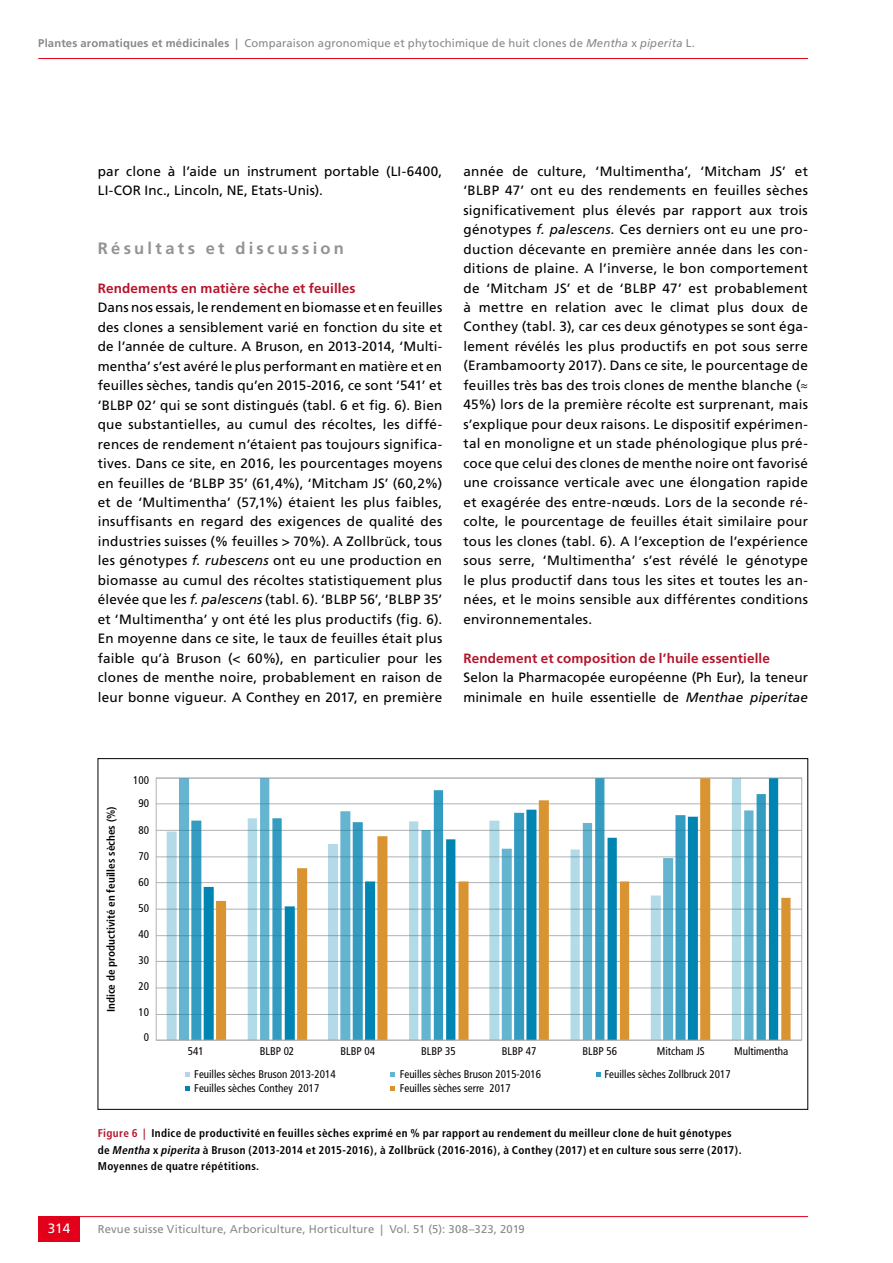
<style>
.page{position:relative;width:893px;height:1263px;background:#fff}
.page>*{position:absolute;margin:0;border:0;box-sizing:border-box;transform-origin:0 0}
.t1{font:700 16.5px "Frutiger LT Std";letter-spacing:.2em;color:#929395}
.t2{font:13.5px/19.5px "Frutiger LT Std";letter-spacing:.01em;color:#000;text-align:justify}
.t3{font:700 13.5px "Frutiger LT Std";letter-spacing:.01em;color:#b5152b}
.t4{font:13.5px "Frutiger LT Std";color:#fff}
.t5{font:700 condensed 11.25px/16.5px "Frutiger";letter-spacing:.03em;color:#000}
.t6{font:11.25px "Frutiger LT Std";letter-spacing:.015em;color:#87888a}
.t7{font:condensed 11.1px/13.4px "Frutiger";color:#000}
.t8{font:700 condensed 10.95px "Frutiger";color:#000}
.s1{font-weight:700}
.s2{font-style:italic}
.s3{color:#b5152b}
</style>
<div class="page">
<hr style="left:38px;top:58px;width:770px;height:1px;background:#e2001a">
<hr style="left:38px;top:1216px;width:770px;height:1px;background:#e2001a">
<div style="left:38px;top:1216px;width:42px;height:26px;background:#e2001a"></div>
<hr style="left:156px;top:1014px;width:646px;height:1px;background:#b1b3b4">
<hr style="left:156px;top:988px;width:646px;height:1px;background:#b1b3b4">
<hr style="left:156px;top:961px;width:646px;height:1px;background:#b1b3b4">
<hr style="left:156px;top:935px;width:646px;height:1px;background:#b1b3b4">
<hr style="left:156px;top:909px;width:646px;height:1px;background:#b1b3b4">
<hr style="left:156px;top:882px;width:646px;height:1px;background:#b1b3b4">
<hr style="left:156px;top:857px;width:646px;height:1px;background:#b1b3b4">
<hr style="left:156px;top:830px;width:646px;height:1px;background:#b1b3b4">
<hr style="left:156px;top:803px;width:646px;height:1px;background:#b1b3b4">
<svg style="left:167px;top:778px;width:12px;height:262px;fill:#b3dae7"></svg>
<svg style="left:179px;top:778px;width:12px;height:262px;fill:#66b5d0"></svg>
<svg style="left:191px;top:778px;width:13px;height:262px;fill:#339cc0"></svg>
<svg style="left:204px;top:778px;width:12px;height:262px"></svg>
<svg style="left:216px;top:778px;width:574px;height:262px"></svg>
<hr style="left:156px;top:1040px;width:646px;height:1px;background:#b1b3b4">
<svg style="left:185px;top:1072px;width:5px;height:4px"></svg>
<svg style="left:391px;top:1072px;width:4px;height:4px"></svg>
<svg style="left:596px;top:1072px;width:5px;height:4px"></svg>
<svg style="left:185px;top:1086px;width:5px;height:5px"></svg>
<svg style="left:391px;top:1086px;width:4px;height:5px"></svg>
<p class="t6" style="left:38px;top:36px;width:658px"><span class="s1">Plantes aromatiques et médicinales |</span> Comparaison agronomique et phytochimique de huit clones de <span class="s2">Mentha</span> x <span class="s2">piperita</span> L.</p>
<p class="t2" style="left:98px;top:161px;width:346px">par clone à l’aide un instrument portable (LI-6400,<br>LI-COR Inc., Lincoln, NE, Etats-Unis).</p>
<p class="t1" style="left:98px;top:238px;width:248px">Résultats et discussion</p>
<p class="t3" style="left:98px;top:280px;width:259px">Rendements en matière sèche et feuilles</p>
<p class="t2" style="left:98px;top:298px;width:346px">Dans nos essais, le rendement en biomasse et en feuilles des clones a sensiblement varié en fonction du site et de l’année de culture. A Bruson, en 2013-2014, ‘Multi&shy;mentha’ s’est avéré le plus performant en matière et en feuilles sèches, tandis qu’en 2015-2016, ce sont ‘541’ et ‘BLBP 02’ qui se sont distingués (tabl. 6 et fig. 6). Bien que substantielles, au cumul des récoltes, les diffé&shy;rences de rendement n’étaient pas toujours significa&shy;tives. Dans ce site, en 2016, les pourcentages moyens en feuilles de ‘BLBP 35’ (61,4%), ‘Mitcham JS’ (60,2%) et de ‘Multimentha’ (57,1%) étaient les plus faibles, insuffisants en regard des exigences de qualité des industries suisses (% feuilles &gt; 70%). A Zollbrück, tous les génotypes <span class="s2">f. rubescens</span> ont eu une production en biomasse au cumul des récoltes statistiquement plus élevée que les <span class="s2">f. palescens</span> (tabl. 6). ‘BLBP 56’, ‘BLBP 35’ et ‘Multimentha’ y ont été les plus productifs (fig. 6).<br>En moyenne dans ce site, le taux de feuilles était plus faible qu’à Bruson (&lt; 60%), en particulier pour les clones de menthe noire, probablement en raison de leur bonne vigueur. A Conthey en 2017, en première</p>
<p class="t2" style="left:463px;top:161px;width:346px">année de culture, ‘Multimentha’, ‘Mitcham JS’ et ‘BLBP 47’ ont eu des rendements en feuilles sèches significativement plus élevés par rapport aux trois génotypes <span class="s2">f. palescens.</span> Ces derniers ont eu une pro&shy;duction décevante en première année dans les con&shy;ditions de plaine. A l’inverse, le bon comportement de ‘Mitcham JS’ et de ‘BLBP 47’ est probablement à mettre en relation avec le climat plus doux de Conthey (tabl. 3), car ces deux génotypes se sont éga&shy;lement révélés les plus productifs en pot sous serre (Erambamoorty 2017). Dans ce site, le pourcentage de feuilles très bas des trois clones de menthe blanche (≈ 45%) lors de la première récolte est surprenant, mais s’explique pour deux raisons. Le dispositif expérimen&shy;tal en monoligne et un stade phénologique plus pré&shy;coce que celui des clones de menthe noire ont favorisé une croissance verticale avec une élongation rapide et exagérée des entre-nœuds. Lors de la seconde ré&shy;colte, le pourcentage de feuilles était similaire pour tous les clones (tabl. 6). A l’exception de l’expérience sous serre, ‘Multimentha’ s’est révélé le génotype le plus productif dans tous les sites et toutes les an&shy;nées, et le moins sensible aux différentes conditions environnementales.</p>
<p class="t3" style="left:463px;top:650px;width:308px">Rendement et composition de l’huile essentielle</p>
<p class="t2" style="left:463px;top:668px;width:346px">Selon la Pharmacopée européenne (Ph Eur), la teneur minimale en huile essentielle de <span class="s2">Menthae piperitae</span></p>
<p class="t8" style="left:104px;top:1012px;width:207px;rotate:-90deg">Indice de productivité en feuilles sèches (%)</p>
<p class="t7" style="left:133px;top:768px;width:17px;line-height:22.8px;text-align:center">100<br>90</p>
<p class="t7" style="left:139px;top:824px;width:12px">80</p>
<p class="t7" style="left:139px;top:850px;width:12px">70</p>
<p class="t7" style="left:139px;top:876px;width:12px">60</p>
<p class="t7" style="left:139px;top:901px;width:12px">50</p>
<p class="t7" style="left:139px;top:927px;width:12px">40</p>
<p class="t7" style="left:139px;top:953px;width:12px">30</p>
<p class="t7" style="left:139px;top:979px;width:12px">20</p>
<p class="t7" style="left:139px;top:1005px;width:12px">10</p>
<p class="t7" style="left:144px;top:1031px;width:7px">0</p>
<p class="t7" style="left:188px;top:1044px;width:17px">541</p>
<p class="t7" style="left:260px;top:1044px;width:36px">BLBP 02</p>
<p class="t7" style="left:340px;top:1044px;width:36px">BLBP 04</p>
<p class="t7" style="left:421px;top:1044px;width:36px">BLBP 35</p>
<p class="t7" style="left:502px;top:1044px;width:36px">BLBP 47</p>
<p class="t7" style="left:583px;top:1044px;width:36px">BLBP 56</p>
<p class="t7" style="left:657px;top:1044px;width:49px">Mitcham JS</p>
<p class="t7" style="left:734px;top:1044px;width:55px">Multimentha</p>
<p class="t7" style="left:194px;top:1068px;width:143px">Feuilles sèches Bruson 2013-2014<br>Feuilles sèches Conthey 2017</p>
<p class="t7" style="left:400px;top:1068px;width:143px">Feuilles sèches Bruson 2015-2016<br>Feuilles sèches serre 2017</p>
<p class="t7" style="left:604px;top:1068px;width:128px">Feuilles sèches Zollbruck 2017</p>
<p class="t5" style="left:98px;top:1125px;width:645px"><span class="s3">Figure 6 |</span> Indice de productivité en feuilles sèches exprimé en % par rapport au rendement du meilleur clone de huit génotypes de <span class="s2">Mentha</span> x <span class="s2">piperita</span> à Bruson (2013-2014 et 2015-2016), à Zollbrück (2016-2016), à Conthey (2017) et en culture sous serre (2017).<br>Moyennes de quatre répétitions.</p>
<p class="t4" style="left:48px;top:1221px;width:24px">314</p>
<p class="t6" style="left:98px;top:1222px;width:429px">Revue suisse Viticulture, Arboriculture, Horticulture | Vol. 51 (5): 308–323, 2019</p>
</div>
